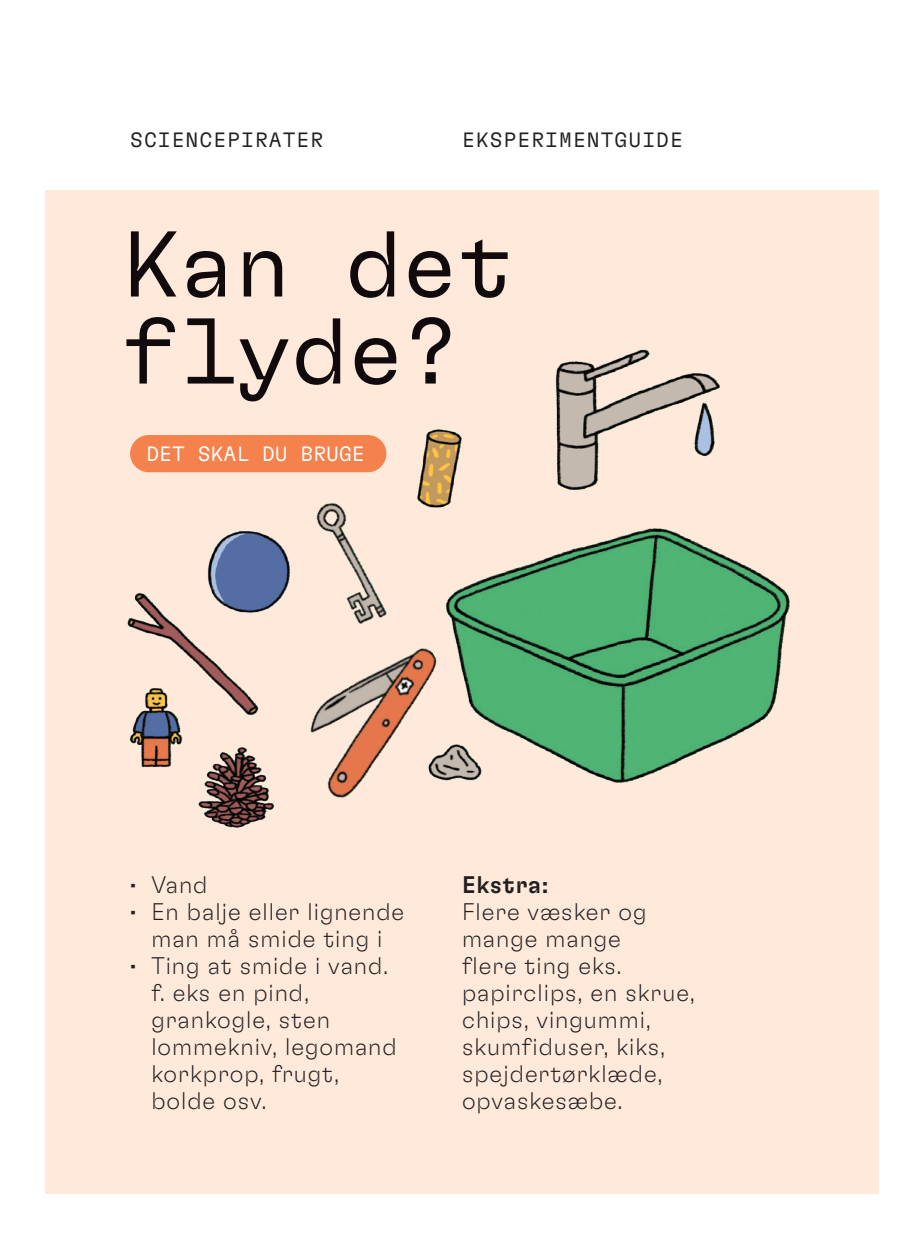
<style>
.page{position:relative;width:924px;height:1239px;background:#fff}
.page>*{position:absolute;margin:0;border:0;box-sizing:border-box;transform-origin:0 0}
.t1{font:300 93px/87px "GT Flexa Mono";letter-spacing:-.02em;color:#110a0c}
.t2{font:100 24px/27px "GT Flexa";letter-spacing:.04em;color:#231f20}
.t3{font:500 24px "GT Flexa";letter-spacing:.04em;color:#231f20}
.t4{font:300 20.7px "GT Flexa Mono";letter-spacing:.05em;color:#231f20}
.t5{font:300 20.7px "GT Flexa Mono";color:#fff}
.s1{font-weight:500}
</style>
<div class="page">
<div style="left:45px;top:191px;width:833px;height:1002px;background:#fee9db"></div>
<div style="left:131px;top:435px;width:254px;height:36px;background:#f5814c;border-radius:18px"></div>
<div style="left:130px;top:435px;width:256px;height:37px;border:2px solid #f5814c;border-radius:18px"></div>
<img style="left:555px;top:349px;width:165px;height:141px">
<img style="left:445px;top:528px;width:345px;height:255px">
<img style="left:316px;top:503px;width:71px;height:121px">
<img style="left:207px;top:531px;width:83px;height:79px">
<img style="left:310px;top:641px;width:138px;height:157px">
<img style="left:417px;top:429px;width:45px;height:79px">
<img style="left:414px;top:736px;width:76px;height:55px">
<img style="left:198px;top:747px;width:77px;height:81px">
<img style="left:129px;top:720px;width:54px;height:48px">
<img style="left:127px;top:587px;width:139px;height:133px">
<p class="t4" style="left:130px;top:127px;width:195px">SCIENCEPIRATER</p>
<p class="t4" style="left:462px;top:127px;width:222px">EKSPERIMENTGUIDE</p>
<h1 class="t1" style="left:122px;top:218px;width:394px">Kan det flyde?</h1>
<p class="t5" style="left:146px;top:441px;width:220px">DET SKAL DU BRUGE</p>
<p class="t2" style="left:130px;top:869px;width:79px"><span class="s1">·</span> Vand</p>
<p class="t2" style="left:130px;top:896px;width:276px"><span class="s1">·</span> En balje eller lignende</p>
<p class="t2" style="left:151px;top:923px;width:232px">man må smide ting i</p>
<p class="t2" style="left:130px;top:950px;width:260px"><span class="s1">·</span> Ting at smide i vand.</p>
<p class="t2" style="left:151px;top:977px;width:159px">f. eks en pind,</p>
<p class="t2" style="left:151px;top:1004px;width:180px">grankogle, sten</p>
<p class="t2" style="left:151px;top:1031px;width:247px">lommekniv, legomand</p>
<p class="t2" style="left:151px;top:1058px;width:189px">korkprop, frugt,</p>
<p class="t2" style="left:151px;top:1085px;width:117px">bolde osv.</p>
<p class="t3" style="left:462px;top:869px;width:88px">Ekstra:</p>
<p class="t2" style="left:462px;top:896px;width:234px">Flere væsker og mange mange<br>flere ting eks. papirclips, en skrue, chips, vingummi, skumfiduser, kiks, spejdertørklæde, opvaskesæbe.</p>
</div>
